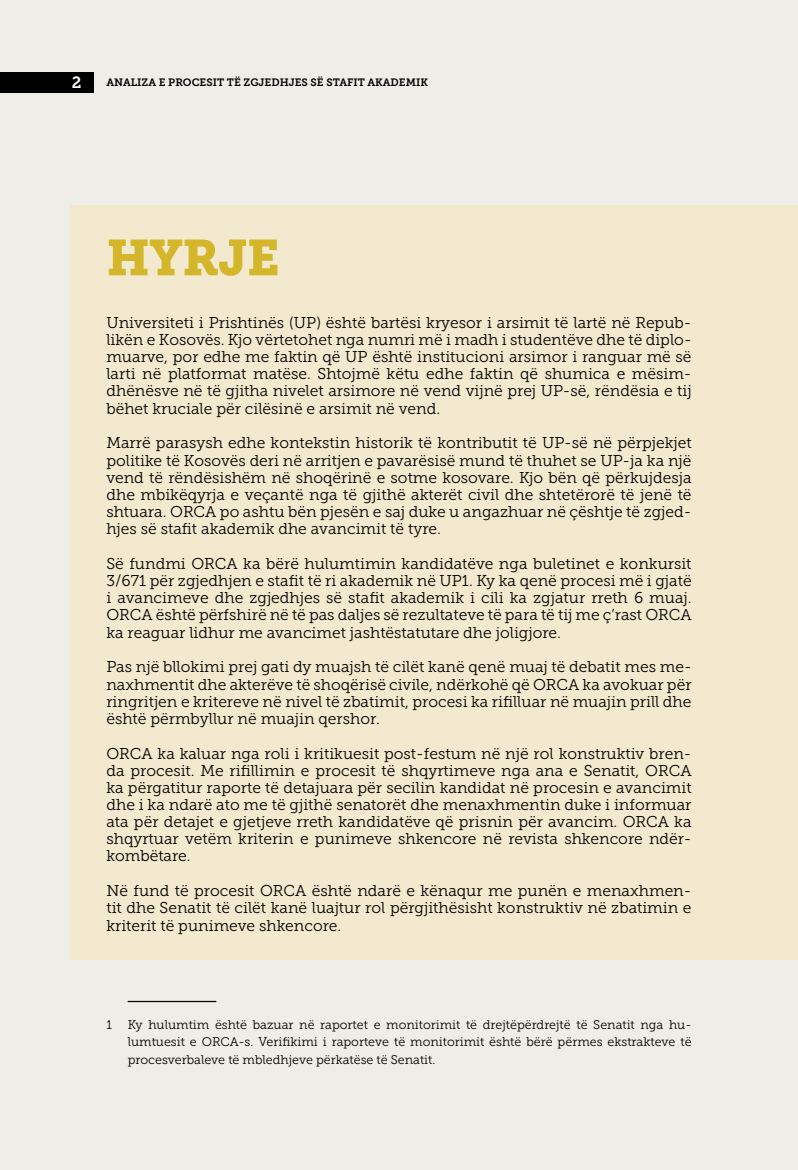
<style>
.page{position:relative;width:798px;height:1170px;background:#fff}
.page>*{position:absolute;margin:0;border:0;box-sizing:border-box;transform-origin:0 0}
.t1{font:50px "Museo Slab 900";letter-spacing:-.015em;color:#d3b62a}
.t2{font:16.25px "Museo Slab 700";color:#fff}
.t3{font:15.62px/17.1px "Museo Slab 300";color:#000;text-align:justify}
.t4{font:12.5px/17.1px "Museo Slab 300";color:#000;text-align:justify}
.t5{font:10.62px "Museo Slab 700";color:#000}
</style>
<div class="page">
<div style="left:0;top:0;width:797px;height:1169px;background:#efede8"></div>
<div style="left:0;top:72px;width:94px;height:21px;background:#000"></div>
<div style="left:71px;top:206px;width:726px;height:753px;background:#f3e9ce"></div>
<hr style="left:128px;top:1000px;width:88px;height:2px;background:#000">
<p class="t2" style="left:72px;top:73px;width:11px">2</p>
<p class="t5" style="left:106px;top:77px;width:323px">ANALIZA E PROCESIT TË ZGJEDHJES SË STAFIT AKADEMIK</p>
<h1 class="t1" style="left:106px;top:229px;width:175px">HYRJE</h1>
<p class="t3" style="left:106px;top:314px;width:586px">Universiteti i Prishtinës (UP) është bartësi kryesor i arsimit të lartë në Repub&shy;likën e Kosovës. Kjo vërtetohet nga numri më i madh i studentëve dhe të diplo&shy;muarve, por edhe me faktin që UP është institucioni arsimor i ranguar më së larti në platformat matëse. Shtojmë këtu edhe faktin që shumica e mësim&shy;dhënësve në të gjitha nivelet arsimore në vend vijnë prej UP-së, rëndësia e tij bëhet kruciale për cilësinë e arsimit në vend.</p>
<p class="t3" style="left:106px;top:434px;width:586px">Marrë parasysh edhe kontekstin historik të kontributit të UP-së në përpjekjet politike të Kosovës deri në arritjen e pavarësisë mund të thuhet se UP-ja ka një vend të rëndësishëm në shoqërinë e sotme kosovare. Kjo bën që përkujdesja dhe mbikëqyrja e veçantë nga të gjithë akterët civil dhe shtetërorë të jenë të shtuara. ORCA po ashtu bën pjesën e saj duke u angazhuar në çështje të zgjed&shy;hjes së stafit akademik dhe avancimit të tyre.</p>
<p class="t3" style="left:106px;top:555px;width:586px">Së fundmi ORCA ka bërë hulumtimin kandidatëve nga buletinet e konkursit 3/671 për zgjedhjen e stafit të ri akademik në UP1. Ky ka qenë procesi më i gjatë i avancimeve dhe zgjedhjes së stafit akademik i cili ka zgjatur rreth 6 muaj.<br>ORCA është përfshirë në të pas daljes së rezultateve të para të tij me ç’rast ORCA ka reaguar lidhur me avancimet jashtëstatutare dhe joligjore.</p>
<p class="t3" style="left:106px;top:658px;width:586px">Pas një bllokimi prej gati dy muajsh të cilët kanë qenë muaj të debatit mes me&shy;naxhmentit dhe akterëve të shoqërisë civile, ndërkohë që ORCA ka avokuar për ringritjen e kritereve në nivel të zbatimit, procesi ka rifilluar në muajin prill dhe është përmbyllur në muajin qershor.</p>
<p class="t3" style="left:106px;top:744px;width:586px">ORCA ka kaluar nga roli i kritikuesit post-festum në një rol konstruktiv bren&shy;da procesit. Me rifillimin e procesit të shqyrtimeve nga ana e Senatit, ORCA ka përgatitur raporte të detajuara për secilin kandidat në procesin e avancimit dhe i ka ndarë ato me të gjithë senatorët dhe menaxhmentin duke i informuar ata për detajet e gjetjeve rreth kandidatëve që prisnin për avancim. ORCA ka shqyrtuar vetëm kriterin e punimeve shkencore në revista shkencore ndër&shy;kombëtare.</p>
<p class="t3" style="left:106px;top:882px;width:586px">Në fund të procesit ORCA është ndarë e kënaqur me punën e menaxhmen&shy;tit dhe Senatit të cilët kanë luajtur rol përgjithësisht konstruktiv në zbatimin e kriterit të punimeve shkencore.</p>
<p class="t4" style="left:128px;top:1016px;width:565px;text-indent:-21px">1 Ky hulumtim është bazuar në raportet e monitorimit të drejtëpërdrejtë të Senatit nga hu&shy;lumtuesit e ORCA-s. Verifikimi i raporteve të monitorimit është bërë përmes ekstrakteve të procesverbaleve të mbledhjeve përkatëse të Senatit.</p>
</div>
